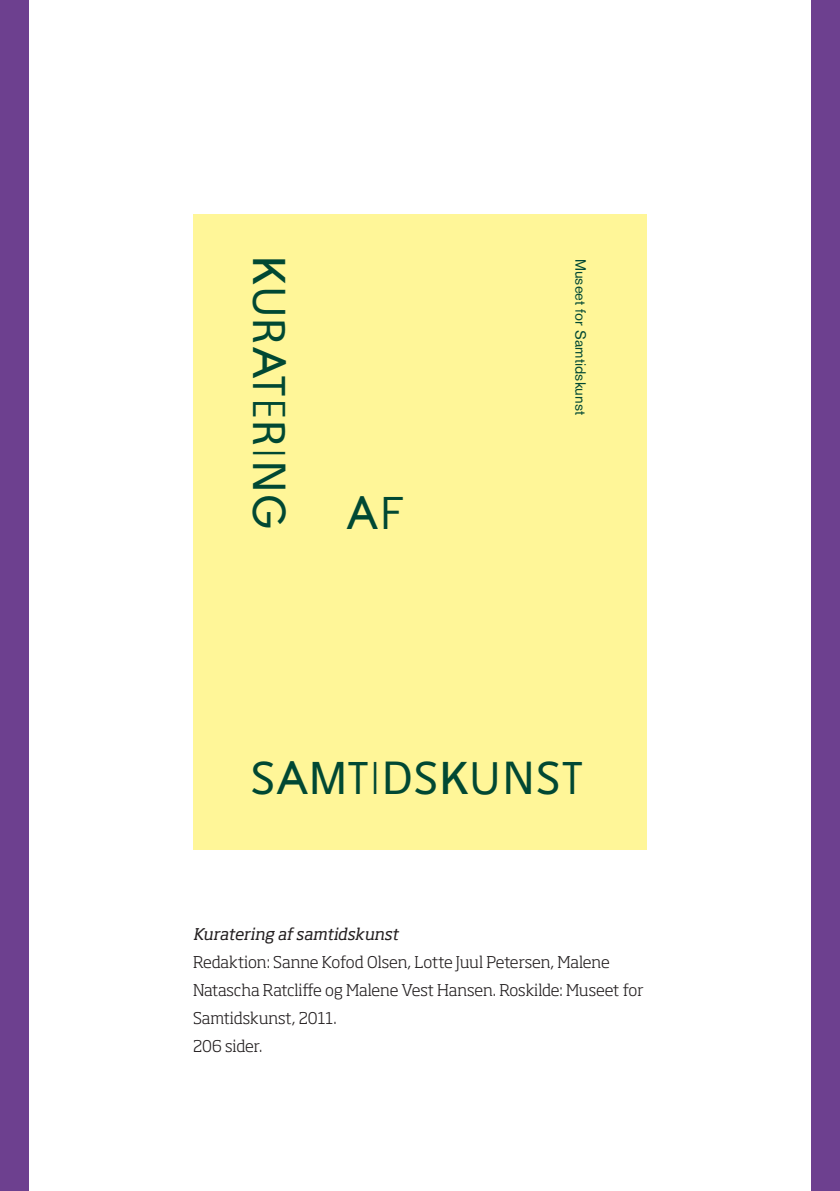
<style>
.page{position:relative;width:840px;height:1191px;background:#fff}
.page>*{position:absolute;margin:0;border:0;box-sizing:border-box;transform-origin:0 0}
.t1{font:48.6px "Scala Sans";color:#004833}
.t2{font:47.2px "Myriad";color:#004833}
.t3{font:46.8px "Gill Sans";color:#004833}
.t4{font:300 16px/28px "Soho Std";letter-spacing:-.005em;color:#231f20}
.t5{font:italic 16px "Soho Std";letter-spacing:-.005em;color:#231f20}
.t6{font:14.8px "Akzidenz Grotesk BE";letter-spacing:.005em;color:#004833}
.s1{font-family:"DIN Mittelschrift";font-size:45px}
.s2{font-family:"Avenir";font-size:45px}
.s3{font-family:"Gill Sans";font-size:46.8px}
.s4{font-family:"Futura";font-size:42.4px}
.s5{font-family:"Zurich BT";font-weight:300;font-stretch:condensed;font-size:44.4px}
.s6{font-family:"Akkurat";font-weight:300;font-size:45.2px}
.s7{font-family:"Verdana";font-size:44px}
.s8{font-family:"Neuzeit";font-size:48.4px}
.s9{font-family:"Trade Gothic";font-size:44.4px}
.s10{font-family:"Helvetica";font-size:44.6px}
.s11{font-family:"Geneva";font-size:42.4px}
</style>
<div class="page">
<div style="left:0;top:0;width:28px;height:1191px;background:#6d408f"></div>
<div style="left:811px;top:0;width:28px;height:1191px;background:#6d408f"></div>
<div style="left:193px;top:214px;width:453px;height:635px;background:#fff698"></div>
<p class="t2" style="left:292px;top:256px;width:274px;rotate:90deg"><span class="s1">K</span><span class="s2">U</span>R<span class="s3">A</span><span class="s4">T</span><span class="s5">E</span>R<span class="s6">I</span><span class="s7">N</span><span class="s8">G</span></p>
<p class="t3" style="left:346px;top:485px;width:59px">A<span class="s9">F</span></p>
<p class="t6" style="left:589px;top:258px;width:158px;rotate:90deg">Museet for Samtidskunst</p>
<p class="t1" style="left:249px;top:751px;width:334px">S<span class="s3">A</span><span class="s10">M</span><span class="s4">T</span><span class="s6">I</span><span class="s11">D</span>S<span class="s1">K</span><span class="s2">U</span><span class="s7">N</span>S<span class="s4">T</span></p>
<p class="t5" style="left:193px;top:923px;width:207px">Kuratering af samtidskunst</p>
<p class="t4" style="left:193px;top:947px;width:452px">Redaktion: Sanne Kofod Olsen, Lotte Juul Petersen, Malene<br>Natascha Ratcliffe og Malene Vest Hansen. Roskilde: Museet for<br>Samtidskunst, 2011.</p>
<p class="t4" style="left:193px;top:1031px;width:71px">206 sider.</p>
</div>
